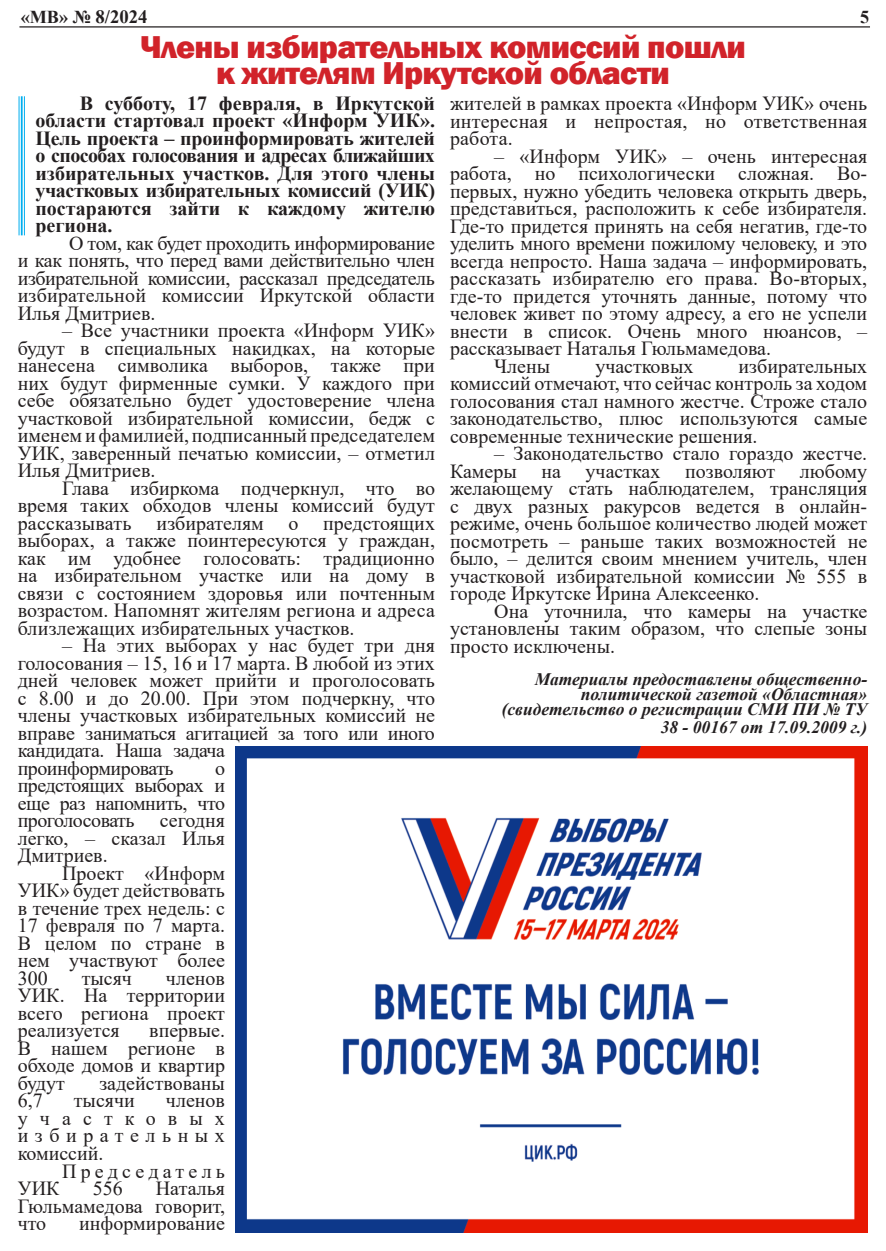
<style>
.page{position:relative;width:886px;height:1251px;background:#fff}
.page>*{position:absolute;margin:0;border:0;box-sizing:border-box;transform-origin:0 0}
.t1{font:800 32.5px "Franklin Gothic";letter-spacing:-.02em;color:#d1232a}
.t2{font:20px/17.5px "Times New Roman";color:#231f20;text-align:justify}
.t3{font:700 20px/17.5px "Times New Roman";color:#231f20;text-align:justify}
.t4{font:20px "Times New Roman";letter-spacing:.21em;color:#231f20}
.t5{font:700 18.75px "Times New Roman";color:#231f20}
.t6{font:700 18.12px "Times New Roman";color:#231f20}
.t7{font:italic 700 17.5px/15px "Times New Roman";color:#231f20;text-align:right}
.s1{font-size:18.12px}
</style>
<div class="page">
<hr style="left:19px;top:26px;width:851px;height:2px;background:#231f20">
<hr style="left:24px;top:96px;width:1px;height:139px;background:#00aeef">
<hr style="left:21px;top:96px;width:2px;height:139px;background:#00aeef">
<hr style="left:19px;top:96px;width:1px;height:139px;background:#00aeef">
<img style="left:236px;top:747px;width:631px;height:485px">
<p class="t5" style="left:21px;top:3px;width:128px"><span class="s1">«МВ» №</span> 8/2024</p>
<p class="t6" style="left:860px;top:3px;width:11px">5</p>
<p class="t1" style="left:140px;top:26px;width:607px">Члены избирательных комиссий пошли</p>
<p class="t1" style="left:216px;top:52px;width:455px">к жителям Иркутской области</p>
<p class="t3" style="left:35px;top:94px;width:401px;text-indent:44px">В субботу, 17 февраля, в Иркутской области стартовал проект «Информ УИК».<br>Цель проекта – проинформировать жителей о способах голосования и адресах ближайших избирательных участков. Для этого члены участковых избирательных комиссий (УИК) постараются зайти к каждому жителю региона.</p>
<p class="t2" style="left:18px;top:234px;width:419px;text-indent:51px">О том, как будет проходить информирование и как понять, что перед вами действительно член избирательной комиссии, рассказал председатель избирательной комиссии Иркутской области Илья Дмитриев.</p>
<p class="t2" style="left:18px;top:321px;width:419px;text-indent:44px">– Все участники проекта «Информ УИК» будут в специальных накидках, на которые нанесена символика выборов, также при них будут фирменные сумки. У каждого при себе обязательно будет удостоверение члена участковой избирательной комиссии, бедж с именем и фамилией, подписанный председателем УИК, заверенный печатью комиссии, – отметил Илья Дмитриев.</p>
<p class="t2" style="left:18px;top:479px;width:419px;text-indent:44px">Глава избиркома подчеркнул, что во время таких обходов члены комиссий будут рассказывать</p>
<p class="t2" style="left:450px;top:94px;width:419px">жителей в рамках проекта «Информ УИК» очень интересная и непростая, но ответственная работа.</p>
<p class="t2" style="left:450px;top:147px;width:419px;text-indent:44px">– «Информ УИК» – очень интересная работа, но психологически сложная. Во&shy;первых, нужно убедить человека открыть дверь, представиться, расположить к себе избирателя.<br>Где-то придется принять на себя негатив, где-то уделить много времени пожилому человеку, и это всегда непросто. Наша задача – информировать, рассказать избирателю его права. Во-вторых, где-то придется уточнять данные, потому что человек живет по этому адресу, а его не успели внести в список. Очень много нюансов, – рассказывает Наталья Гюльмамедова.</p>
<p class="t2" style="left:494px;top:357px;width:57px">Члены</p>
<p class="t2" style="left:595px;top:357px;width:100px">участковых</p>
<p class="t2" style="left:450px;top:357px;width:419px;text-indent:289px">избирательных комиссий отмечают, что сейчас контроль за ходом голосования стал намного жестче. Строже стало законодательство, плюс используются самые современные технические решения.</p>
<p class="t2" style="left:450px;top:444px;width:419px;text-indent:44px">– Законодательство стало гораздо жестче.<br>Камеры на участках позволяют любому желающему стать наблюдателем, трансляция с двух разных ракурсов ведется в онлайн&shy;режиме, очень большое количество людей может посмотреть – раньше таких возможностей не было, – делится своим мнением учитель, член участковой избирательной комиссии № 555 в городе Иркутске Ирина Алексеенко.</p>
<p class="t2" style="left:450px;top:602px;width:419px;text-indent:44px">Она уточнила, что камеры на участке установлены таким образом, что слепые зоны просто исключены.</p>
<p class="t7" style="left:535px;top:671px;width:334px">Материалы предоставлены общественно&shy;политической газетой «Областная»</p>
<p class="t7" style="left:502px;top:700px;width:367px;line-height:17.5px">(свидетельство о регистрации СМИ ПИ № ТУ<br>38 - 00167 от 17.09.2009 г.)</p>
<p class="t2" style="left:18px;top:514px;width:419px;text-indent:139px">избирателям о предстоящих выборах, а также поинтересуются у граждан, как им удобнее голосовать: традиционно на избирательном участке или на дому в связи с состоянием здоровья или почтенным возрастом. Напомнят жителям региона и адреса близлежащих избирательных участков.</p>
<p class="t2" style="left:18px;top:636px;width:419px;text-align:left;text-indent:44px">– На этих выборах у нас будет три дня голосования – 15, 16 и 17 марта. В любой из этих дней человек может прийти и проголосовать с 8.00 и до 20.00. При этом подчеркну, что члены участковых избирательных комиссий не вправе заниматься агитацией за того или иного кандидата. Наша задача<br>проинформировать</p>
<p class="t2" style="left:18px;top:759px;width:209px;text-indent:197px">о предстоящих выборах и еще раз напомнить, что проголосовать</p>
<p class="t2" style="left:18px;top:811px;width:209px;text-indent:142px">сегодня легко, – сказал Илья Дмитриев.</p>
<p class="t2" style="left:18px;top:864px;width:209px;text-indent:44px">Проект «Информ УИК» будет действовать в течение трех недель: с 17 февраля по 7 марта.<br>В целом по стране в нем участвуют более 300</p>
<p class="t2" style="left:18px;top:969px;width:209px;text-indent:148px">членов УИК. На территории всего региона проект реализуется</p>
<p class="t2" style="left:82px;top:969px;width:52px">тысяч</p>
<p class="t2" style="left:18px;top:1021px;width:209px;text-indent:132px">впервые.<br>В нашем регионе в обходе домов и квартир будут</p>
<p class="t2" style="left:99px;top:1074px;width:127px">задействованы</p>
<p class="t2" style="left:18px;top:1091px;width:26px">6,7</p>
<p class="t2" style="left:74px;top:1091px;width:63px">тысячи</p>
<p class="t2" style="left:18px;top:1091px;width:209px;text-indent:148px">членов участковых избирательных комиссий.</p>
<p class="t4" style="left:62px;top:1157px;width:165px">Председатель</p>
<p class="t2" style="left:18px;top:1179px;width:43px">УИК</p>
<p class="t2" style="left:93px;top:1179px;width:31px">556</p>
<p class="t2" style="left:18px;top:1179px;width:209px;text-indent:138px">Наталья Гюльмамедова говорит, что</p>
<p class="t2" style="left:79px;top:1214px;width:147px">информирование</p>
</div>
